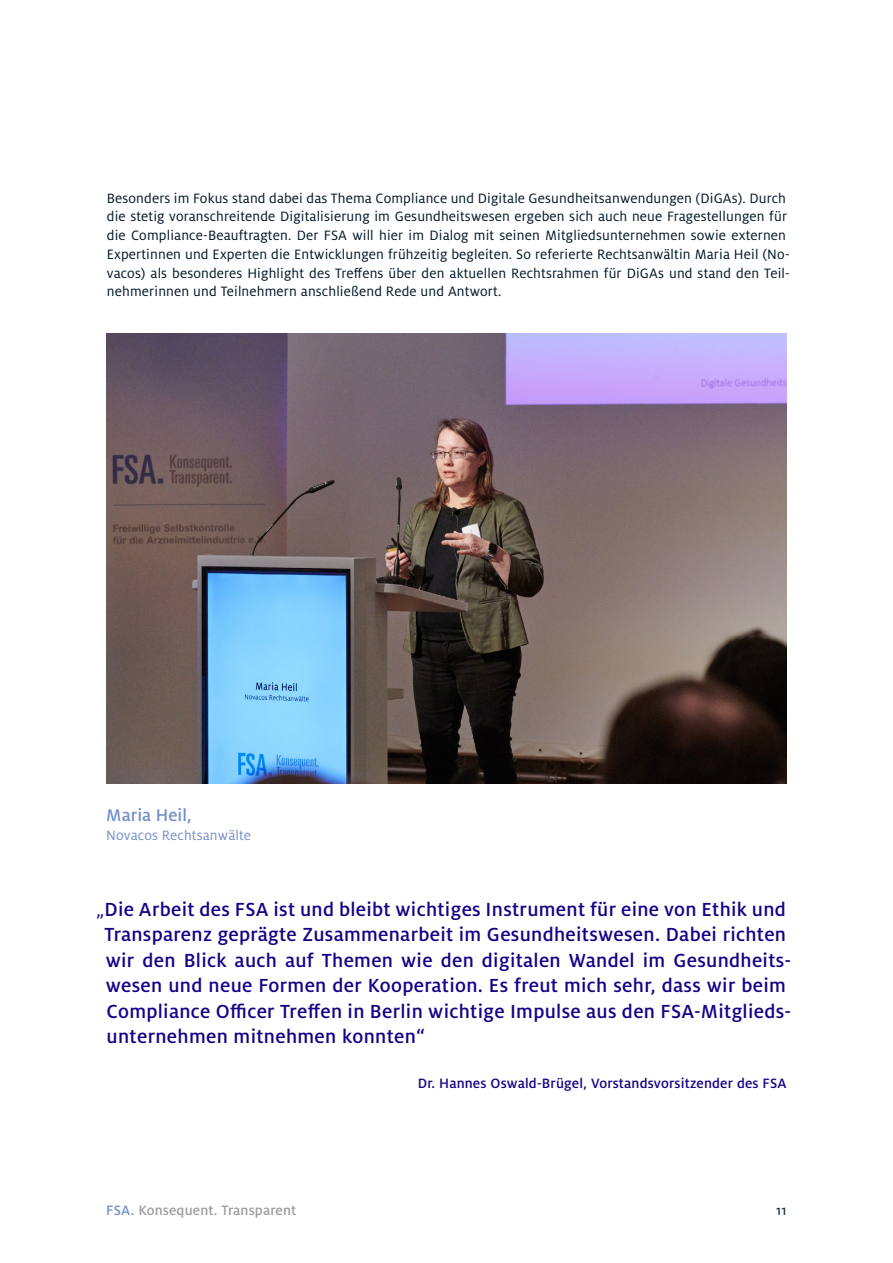
<style>
.page{position:relative;width:893px;height:1263px;background:#fff}
.page>*{position:absolute;margin:0;border:0;box-sizing:border-box;transform-origin:0 0}
.t1{font:500 21px/25.5px "Milo Pro";letter-spacing:.015em;color:#190087}
.t2{font:500 18.75px "Milo Pro";color:#748fc9}
.t3{font:15px/18.8px "Milo Pro";letter-spacing:.01em;color:#001725}
.t4{font:500 15px "Milo Pro";letter-spacing:.01em;color:#190087}
.t5{font:500 15px "Milo Pro";letter-spacing:.01em;color:#9d9d9c}
.t6{font:15px "Milo Pro";letter-spacing:.01em;color:#748fc9}
.s1{font-weight:400}
.s2{color:#748fc9}
</style>
<div class="page">
<img style="left:106px;top:334px;width:681px;height:450px">
<p class="t3" style="left:107px;top:189px;width:685px">Besonders im Fokus stand dabei das Thema Compliance und Digitale Gesundheitsanwendungen (DiGAs). Durch die stetig voranschreitende Digitalisierung im Gesundheitswesen ergeben sich auch neue Fragestellungen für die Compliance-Beauftragten. Der FSA will hier im Dialog mit seinen Mitgliedsunternehmen sowie externen Expertinnen und Experten die Entwicklungen frühzeitig begleiten. So referierte Rechtsanwältin Maria Heil (No&shy;vacos) als besonderes Highlight des Treffens über den aktuellen Rechtsrahmen für DiGAs und stand den Teil&shy;nehmerinnen und Teilnehmern anschließend Rede und Antwort.</p>
<p class="t2" style="left:106px;top:805px;width:87px">Maria Heil,</p>
<p class="t6" style="left:106px;top:827px;width:146px">Novacos Rechtsanwälte</p>
<p class="t1" style="left:104px;top:897px;width:688px;text-indent:-8px"><span class="s1">„</span>Die Arbeit des FSA ist und bleibt wichtiges Instrument für eine von Ethik und Transparenz geprägte Zusammenarbeit im Gesundheitswesen. Dabei richten wir den Blick auch auf Themen wie den digitalen Wandel im Gesundheits&shy;wesen und neue Formen der Kooperation. Es freut mich sehr, dass wir beim Compliance Officer Treffen in Berlin wichtige Impulse aus den FSA-Mitglieds&shy;unternehmen mitnehmen konnten“</p>
<p class="t4" style="left:418px;top:1075px;width:370px">Dr. Hannes Oswald-Brügel, Vorstandsvorsitzender des FSA</p>
<p class="t5" style="left:106px;top:1202px;width:192px"><span class="s2">FSA.</span> Konsequent. Transparent</p>
<p class="t3" style="left:776px;top:1201px;width:12px">11</p>
</div>
